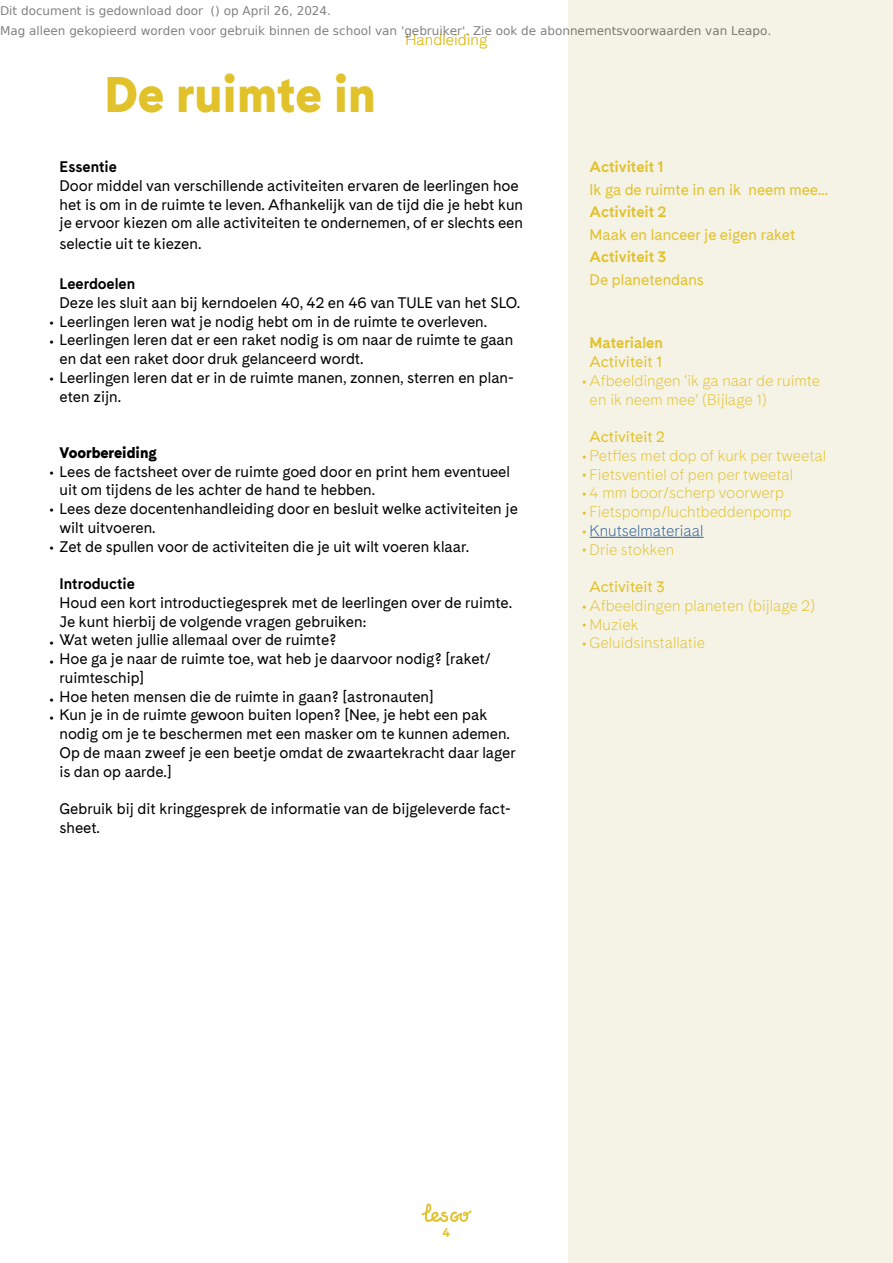
<style>
.page{position:relative;width:893px;height:1263px;background:#fff}
.page>*{position:absolute;margin:0;border:0;box-sizing:border-box;transform-origin:0 0}
.t1{font:900 46.5px "Cadiz";color:#e1c22b}
.t2{font:14.25px/18.8px "Cadiz";color:#000}
.t3{font:300 14.25px/18.8px "Cadiz";color:#e1c22b}
.t4{font:14.25px/18.8px "Cadiz";color:#e1c22b;text-align:justify}
.t5{font:700 14.25px "Cadiz";color:#e1c22b}
.t6{font:700 14.25px "Cadiz";color:#000}
.t7{font:300 14.25px "Cadiz";color:#275b9b}
.t8{font:900 14.25px "Cadiz";color:#000}
.t9{font:12px/20.4px "DejaVu Sans";color:rgb(0 0 0/.5)}
.t10{font:700 12px "Cadiz";color:#e1c22b}
</style>
<div class="page">
<div style="left:568px;top:0;width:325px;height:1263px;background:#f5f2e6"></div>
<svg style="left:421px;top:1203px;width:51px;height:19px"></svg>
<hr style="left:590px;top:537px;width:113px;height:1px;background:#275b9b">
<p class="t9" style="left:0;top:0;width:773px">Dit document is gedownload door () op April 26, 2024.<br>Mag alleen gekopieerd worden voor gebruik binnen de school van 'gebruiker'. Zie ook de abonnementsvoorwaarden van Leapo.</p>
<p class="t3" style="left:406px;top:31px;width:83px">Handleiding</p>
<h1 class="t1" style="left:105px;top:60px;width:273px">De ruimte in</h1>
<p class="t6" style="left:60px;top:156px;width:59px">Essentie</p>
<p class="t2" style="left:60px;top:176px;width:465px">Door middel van verschillende activiteiten ervaren de leerlingen hoe het is om in de ruimte te leven. Afhankelijk van de tijd die je hebt kun je ervoor kiezen om alle activiteiten te ondernemen, of er slechts een</p>
<p class="t2" style="left:60px;top:235px;width:143px">selectie uit te kiezen.</p>
<p class="t6" style="left:60px;top:273px;width:77px">Leerdoelen</p>
<p class="t2" style="left:60px;top:293px;width:462px">Deze les sluit aan bij kerndoelen 40, 42 en 46 van TULE van het SLO.<br>Leerlingen leren wat je nodig hebt om in de ruimte te overleven.<br>Leerlingen leren dat er een raket nodig is om naar de ruimte te gaan en dat een raket door druk gelanceerd wordt.<br>Leerlingen leren dat er in de ruimte manen, zonnen, sterren en plan&shy;eten zijn.</p>
<p class="t2" style="left:49px;top:315px;width:6px">• •</p>
<p class="t2" style="left:49px;top:371px;width:6px">•</p>
<p class="t8" style="left:60px;top:442px;width:99px">Voorbereiding</p>
<p class="t2" style="left:60px;top:462px;width:460px">Lees de factsheet over de ruimte goed door en print hem eventueel uit om tijdens de les achter de hand te hebben.<br>Lees deze docentenhandleiding door en besluit welke activiteiten je wilt uitvoeren.<br>Zet de spullen voor de activiteiten die je uit wilt voeren klaar.</p>
<p class="t6" style="left:60px;top:573px;width:77px">Introductie</p>
<p class="t2" style="left:60px;top:593px;width:458px">Houd een kort introductiegesprek met de leerlingen over de ruimte.<br>Je kunt hierbij de volgende vragen gebruiken:<br>Wat weten jullie allemaal over de ruimte?<br>Hoe ga je naar de ruimte toe, wat heb je daarvoor nodig? [raket/ ruimteschip]<br>Hoe heten mensen die de ruimte in gaan? [astronauten]<br>Kun je in de ruimte gewoon buiten lopen? [Nee, je hebt een pak nodig om je te beschermen met een masker om te kunnen ademen.<br>Op de maan zweef je een beetje omdat de zwaartekracht daar lager is dan op aarde.]</p>
<p class="t2" style="left:60px;top:800px;width:453px">Gebruik bij dit kringgesprek de informatie van de bijgeleverde fact&shy;sheet.</p>
<p class="t2" style="left:49px;top:464px;width:6px">•</p>
<p class="t2" style="left:49px;top:502px;width:6px">•</p>
<p class="t2" style="left:49px;top:539px;width:6px">•</p>
<p class="t2" style="left:49px;top:635px;width:6px">• •</p>
<p class="t2" style="left:49px;top:691px;width:6px">• •</p>
<p class="t5" style="left:590px;top:156px;width:76px">Activiteit 1</p>
<p class="t4" style="left:590px;top:180px;width:240px">Ik ga de ruimte in en ik neem mee...</p>
<p class="t5" style="left:590px;top:201px;width:78px">Activiteit 2</p>
<p class="t4" style="left:590px;top:225px;width:207px">Maak en lanceer je eigen raket</p>
<p class="t5" style="left:590px;top:246px;width:78px">Activiteit 3</p>
<p class="t4" style="left:590px;top:270px;width:116px">De planetendans</p>
<p class="t5" style="left:590px;top:333px;width:75px">Materialen</p>
<p class="t4" style="left:590px;top:353px;width:74px">Activiteit 1</p>
<p class="t3" style="left:590px;top:371px;width:232px">Afbeeldingen ‘ik ga naar de ruimte en ik neem mee’ (Bijlage 1)</p>
<p class="t4" style="left:590px;top:428px;width:77px">Activiteit 2</p>
<p class="t3" style="left:590px;top:446px;width:238px">Petfles met dop of kurk per tweetal<br>Fietsventiel of pen per tweetal<br>4 mm boor/scherp voorwerp<br>Fietspomp/luchtbeddenpomp</p>
<p class="t7" style="left:590px;top:521px;width:115px">Knutselmateriaal</p>
<p class="t3" style="left:590px;top:540px;width:86px">Drie stokken</p>
<p class="t4" style="left:590px;top:578px;width:77px">Activiteit 3</p>
<p class="t3" style="left:590px;top:596px;width:227px">Afbeeldingen planeten (bijlage 2)<br>Muziek<br>Geluidsinstallatie</p>
<p class="t4" style="left:582px;top:373px;width:6px">•</p>
<p class="t4" style="left:582px;top:448px;width:6px">• • • • • •</p>
<p class="t4" style="left:582px;top:598px;width:6px">• • •</p>
<p class="t10" style="left:443px;top:1224px;width:9px">4</p>
</div>
